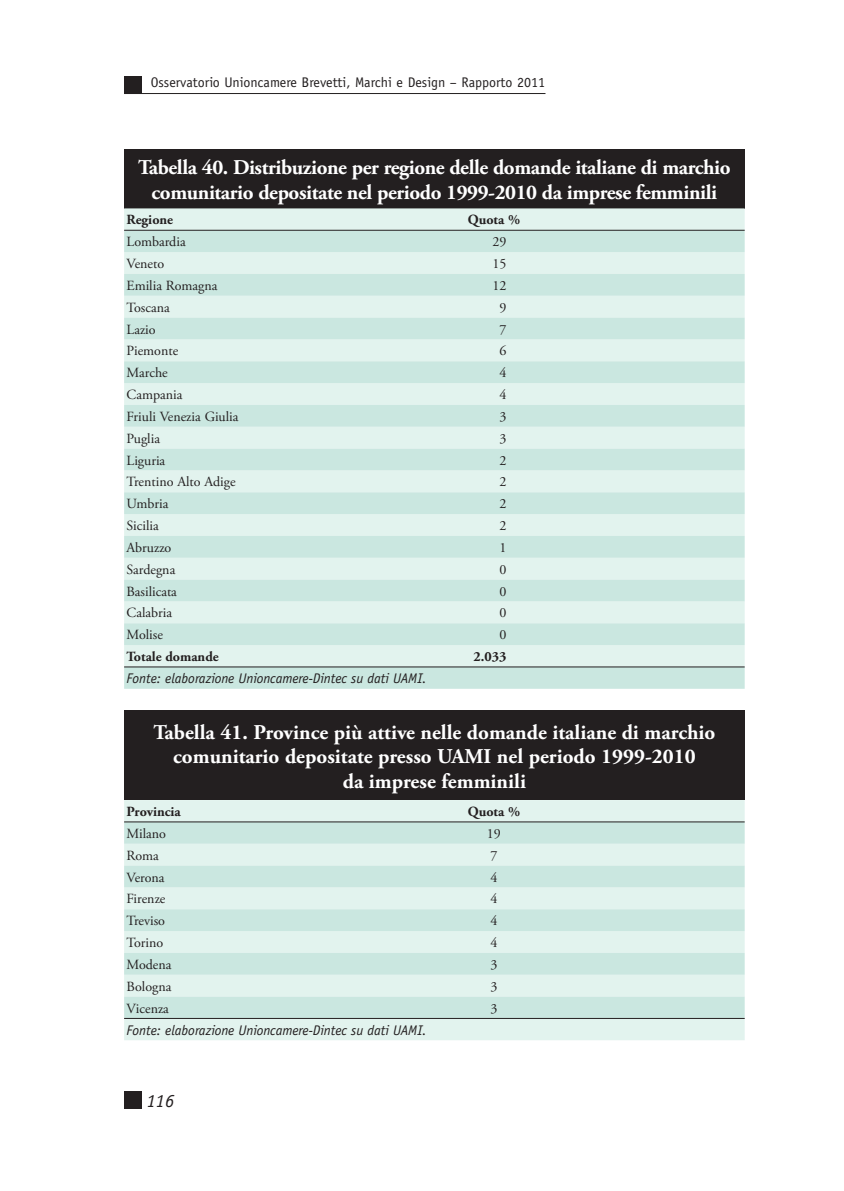
<style>
.page{position:relative;width:844px;height:1191px;background:#fff}
.page>*{position:absolute;margin:0;border:0;box-sizing:border-box;transform-origin:0 0}
.t1{font:700 21px/24.5px "Adobe Garamond Pro";color:#fff;text-align:center}
.t2{font:700 21px/24.5px "Adobe Garamond Pro";letter-spacing:-.02em;color:#fff;text-align:center}
.t3{font:italic 18.38px "Officina Serif LT";color:#231f20}
.t4{font:14px "Adobe Garamond Pro";color:#231f20}
.t5{font:italic 14px "Officina Sans LT";color:#231f20}
.t6{font:14px "Officina Sans LT";color:#231f20}
.t7{font:700 14px "Adobe Garamond Pro";color:#231f20}
</style>
<div class="page">
<div style="left:124px;top:1091px;width:17px;height:18px;background:#231f20"></div>
<hr style="left:124px;top:93px;width:421px;height:1px;background:#231f20">
<div style="left:124px;top:76px;width:17px;height:18px;background:#231f20"></div>
<div style="left:124px;top:149px;width:620px;height:59px;background:#231f20"></div>
<svg style="left:124px;top:208px;width:620px;height:22px;background:#dcece7"></svg>
<svg style="left:124px;top:231px;width:620px;height:458px;background:#d5ece6"></svg>
<hr style="left:124px;top:666px;width:620px;height:1px;background:#231f20">
<hr style="left:124px;top:230px;width:620px;height:1px;background:#231f20">
<div style="left:124px;top:710px;width:620px;height:90px;background:#231f20"></div>
<div style="left:124px;top:800px;width:620px;height:240px;background:#e2f3ee"></div>
<svg style="left:124px;top:822px;width:620px;height:196px;background:#d4ebe5"></svg>
<hr style="left:124px;top:821px;width:620px;height:1px;background:#231f20">
<hr style="left:124px;top:1018px;width:620px;height:1px;background:#231f20">
<p class="t6" style="left:151px;top:77px;width:396px">Osservatorio Unioncamere Brevetti, Marchi e Design – Rapporto 2011</p>
<h1 class="t2" style="left:138px;top:157px;width:594px">Tabella 40. Distribuzione per regione delle domande italiane di marchio comunitario depositate nel periodo 1999-2010 da imprese femminili</h1>
<p class="t7" style="left:126px;top:214px;width:48px">Regione</p>
<p class="t7" style="left:467px;top:214px;width:54px">Quota %</p>
<p class="t4" style="left:126px;top:236px;width:61px">Lombardia</p>
<p class="t4" style="left:492px;top:236px;width:15px">29</p>
<p class="t4" style="left:126px;top:258px;width:39px">Veneto</p>
<p class="t4" style="left:492px;top:258px;width:15px">15</p>
<p class="t4" style="left:126px;top:280px;width:92px">Emilia Romagna</p>
<p class="t4" style="left:492px;top:280px;width:15px">12</p>
<p class="t4" style="left:126px;top:302px;width:45px">Toscana</p>
<p class="t4" style="left:499px;top:302px;width:8px">9</p>
<p class="t4" style="left:126px;top:323px;width:31px">Lazio</p>
<p class="t4" style="left:499px;top:323px;width:8px">7</p>
<p class="t4" style="left:126px;top:345px;width:53px">Piemonte</p>
<p class="t4" style="left:499px;top:345px;width:8px">6</p>
<p class="t4" style="left:126px;top:367px;width:43px">Marche</p>
<p class="t4" style="left:499px;top:367px;width:8px">4</p>
<p class="t4" style="left:126px;top:389px;width:57px">Campania</p>
<p class="t4" style="left:499px;top:389px;width:8px">4</p>
<p class="t4" style="left:126px;top:411px;width:113px">Friuli Venezia Giulia</p>
<p class="t4" style="left:499px;top:411px;width:8px">3</p>
<p class="t4" style="left:126px;top:433px;width:35px">Puglia</p>
<p class="t4" style="left:499px;top:433px;width:8px">3</p>
<p class="t4" style="left:126px;top:454px;width:40px">Liguria</p>
<p class="t4" style="left:499px;top:454px;width:8px">2</p>
<p class="t4" style="left:126px;top:476px;width:110px">Trentino Alto Adige</p>
<p class="t4" style="left:499px;top:476px;width:8px">2</p>
<p class="t4" style="left:126px;top:498px;width:43px">Umbria</p>
<p class="t4" style="left:499px;top:498px;width:8px">2</p>
<p class="t4" style="left:126px;top:520px;width:34px">Sicilia</p>
<p class="t4" style="left:499px;top:520px;width:8px">2</p>
<p class="t4" style="left:126px;top:542px;width:46px">Abruzzo</p>
<p class="t4" style="left:499px;top:542px;width:8px">1</p>
<p class="t4" style="left:126px;top:564px;width:50px">Sardegna</p>
<p class="t4" style="left:499px;top:564px;width:8px">0</p>
<p class="t4" style="left:126px;top:585px;width:52px">Basilicata</p>
<p class="t4" style="left:499px;top:585px;width:8px">0</p>
<p class="t4" style="left:126px;top:607px;width:47px">Calabria</p>
<p class="t4" style="left:499px;top:607px;width:8px">0</p>
<p class="t4" style="left:126px;top:629px;width:38px">Molise</p>
<p class="t4" style="left:499px;top:629px;width:8px">0</p>
<p class="t7" style="left:126px;top:651px;width:94px">Totale domande</p>
<p class="t7" style="left:473px;top:651px;width:34px">2.033</p>
<p class="t5" style="left:126px;top:673px;width:301px">Fonte: elaborazione Unioncamere-Dintec su dati UAMI.</p>
<h1 class="t1" style="left:153px;top:721px;width:563px">Tabella 41. Province più attive nelle domande italiane di marchio comunitario depositate presso UAMI nel periodo 1999-2010<br>da imprese femminili</h1>
<p class="t7" style="left:126px;top:806px;width:56px">Provincia</p>
<p class="t7" style="left:467px;top:806px;width:54px">Quota %</p>
<p class="t4" style="left:126px;top:828px;width:41px">Milano</p>
<p class="t4" style="left:487px;top:828px;width:15px">19</p>
<p class="t4" style="left:126px;top:849px;width:34px">Roma</p>
<p class="t4" style="left:490px;top:849px;width:8px">7</p>
<p class="t4" style="left:126px;top:871px;width:39px">Verona</p>
<p class="t4" style="left:490px;top:871px;width:8px">4</p>
<p class="t4" style="left:126px;top:893px;width:40px">Firenze</p>
<p class="t4" style="left:490px;top:893px;width:8px">4</p>
<p class="t4" style="left:126px;top:915px;width:40px">Treviso</p>
<p class="t4" style="left:490px;top:915px;width:8px">4</p>
<p class="t4" style="left:126px;top:937px;width:38px">Torino</p>
<p class="t4" style="left:490px;top:937px;width:8px">4</p>
<p class="t4" style="left:126px;top:959px;width:46px">Modena</p>
<p class="t4" style="left:490px;top:959px;width:8px">3</p>
<p class="t4" style="left:126px;top:980px;width:46px">Bologna</p>
<p class="t4" style="left:490px;top:980px;width:8px">3</p>
<p class="t4" style="left:126px;top:1002px;width:44px">Vicenza</p>
<p class="t4" style="left:490px;top:1002px;width:8px">3</p>
<p class="t5" style="left:126px;top:1024px;width:301px">Fonte: elaborazione Unioncamere-Dintec su dati UAMI.</p>
<h2 class="t3" style="left:147px;top:1094px;width:29px">116</h2>
</div>
